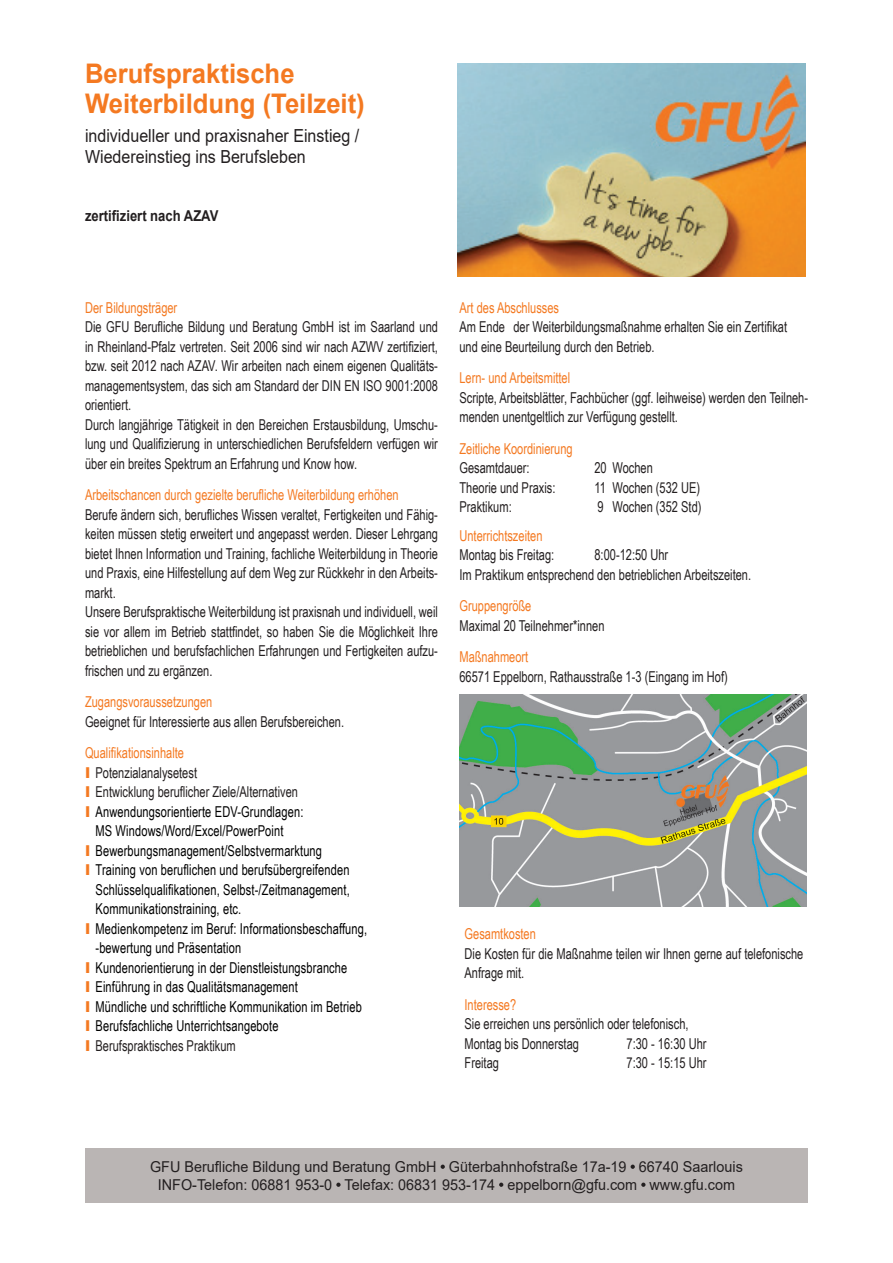
<style>
.page{position:relative;width:893px;height:1263px;background:#fff}
.page>*{position:absolute;margin:0;border:0;box-sizing:border-box;transform-origin:0 0}
.t1{font:700 27px "Arial";color:#f47921;scale:.95 1}
.t2{font:18px "Arial";color:#231f20;scale:.89 1}
.t3{font:15px/19.5px "Arial Narrow";color:#231f20;text-align:justify;scale:.9 1}
.t4{font:15px "Arial Narrow";letter-spacing:.01em;color:#000;scale:.9 1}
.t5{font:15px "Arial Narrow";color:#f47921;scale:.9 1}
.t6{font:15px "Arial";color:#231f20;scale:.96 1}
.t7{font:700 15px "Arial";color:#231f20;scale:.87 1}
.s1{font-family:"Arial";font-weight:900;color:#f47921}
</style>
<div class="page">
<div style="left:85px;top:1148px;width:723px;height:54px;background:#bab5b4"></div>
<svg style="left:441px;top:1164px;width:4px;height:5px"></svg>
<svg style="left:631px;top:1164px;width:4px;height:5px"></svg>
<svg style="left:336px;top:1182px;width:5px;height:5px"></svg>
<svg style="left:499px;top:1182px;width:4px;height:5px"></svg>
<svg style="left:641px;top:1182px;width:4px;height:5px"></svg>
<img style="left:459px;top:694px;width:348px;height:213px">
<img style="left:457px;top:64px;width:349px;height:212px">
<p class="t1" style="left:85px;top:55px;width:222px">Berufspraktische</p>
<p class="t1" style="left:85px;top:85px;width:296px">Weiterbildung (Teilzeit)</p>
<p class="t2" style="left:85px;top:123px;width:310px">individueller und praxisnaher Einstieg /</p>
<p class="t2" style="left:85px;top:144px;width:250px">Wiedereinstieg ins Berufsleben</p>
<p class="t7" style="left:85px;top:205px;width:155px">zertifiziert nach AZAV</p>
<p class="t5" style="left:85px;top:297px;width:104px">Der Bildungsträger</p>
<p class="t3" style="left:85px;top:317px;width:394px">Die GFU Berufliche Bildung und Beratung GmbH ist im Saarland und in Rheinland-Pfalz vertreten. Seit 2006 sind wir nach AZWV zertifiziert, bzw. seit 2012 nach AZAV. Wir arbeiten nach einem eigenen Qualitäts&shy;managementsystem, das sich am Standard der DIN EN ISO 9001:2008 orientiert.</p>
<p class="t3" style="left:85px;top:414px;width:394px">Durch langjährige Tätigkeit in den Bereichen Erstausbildung, Umschu&shy;lung und Qualifizierung in unterschiedlichen Berufsfeldern verfügen wir über ein breites Spektrum an Erfahrung und Know how.</p>
<p class="t5" style="left:85px;top:484px;width:350px">Arbeitschancen durch gezielte berufliche Weiterbildung erhöhen</p>
<p class="t3" style="left:85px;top:504px;width:394px">Berufe ändern sich, berufliches Wissen veraltet, Fertigkeiten und Fähig&shy;keiten müssen stetig erweitert und angepasst werden. Dieser Lehrgang bietet Ihnen Information und Training, fachliche Weiterbildung in Theorie und Praxis, eine Hilfestellung auf dem Weg zur Rückkehr in den Arbeits&shy;markt.</p>
<p class="t3" style="left:85px;top:602px;width:394px">Unsere Berufspraktische Weiterbildung ist praxisnah und individuell, weil sie vor allem im Betrieb stattfindet, so haben Sie die Möglichkeit Ihre betrieblichen und berufsfachlichen Erfahrungen und Fertigkeiten aufzu&shy;frischen und zu ergänzen.</p>
<p class="t5" style="left:85px;top:691px;width:143px">Zugangsvoraussetzungen</p>
<p class="t3" style="left:85px;top:711px;width:289px">Geeignet für Interessierte aus allen Berufsbereichen.</p>
<p class="t5" style="left:85px;top:742px;width:112px">Qualifikationsinhalte</p>
<p class="t3" style="left:85px;top:762px;width:126px"><span class="s1">I</span> Potenzialanalysetest</p>
<p class="t3" style="left:85px;top:782px;width:238px"><span class="s1">I</span> Entwicklung beruflicher Ziele/Alternativen</p>
<p class="t4" style="left:85px;top:801px;width:244px"><span class="s1">I</span> Anwendungsorientierte EDV-Grundlagen:</p>
<p class="t4" style="left:96px;top:820px;width:210px">MS Windows/Word/Excel/PowerPoint</p>
<p class="t4" style="left:85px;top:840px;width:265px"><span class="s1">I</span> Bewerbungsmanagement/Selbstvermarktung</p>
<p class="t4" style="left:85px;top:859px;width:295px"><span class="s1">I</span> Training von beruflichen und berufsübergreifenden</p>
<p class="t4" style="left:96px;top:879px;width:284px">Schlüsselqualifikationen, Selbst-/Zeitmanagement,</p>
<p class="t4" style="left:96px;top:898px;width:163px">Kommunikationstraining, etc.</p>
<p class="t4" style="left:85px;top:918px;width:315px"><span class="s1">I</span> Medienkompetenz im Beruf: Informationsbeschaffung,</p>
<p class="t4" style="left:96px;top:937px;width:163px">-bewertung und Präsentation</p>
<p class="t4" style="left:85px;top:957px;width:293px"><span class="s1">I</span> Kundenorientierung in der Dienstleistungsbranche</p>
<p class="t4" style="left:85px;top:976px;width:238px"><span class="s1">I</span> Einführung in das Qualitätsmanagement</p>
<p class="t4" style="left:85px;top:996px;width:309px"><span class="s1">I</span> Mündliche und schriftliche Kommunikation im Betrieb</p>
<p class="t4" style="left:85px;top:1015px;width:217px"><span class="s1">I</span> Berufsfachliche Unterrichtsangebote</p>
<p class="t3" style="left:85px;top:1035px;width:169px"><span class="s1">I</span> Berufspraktisches Praktikum</p>
<p class="t5" style="left:459px;top:297px;width:112px">Art des Abschlusses</p>
<p class="t3" style="left:459px;top:317px;width:366px">Am Ende der Weiterbildungsmaßnahme erhalten Sie ein Zertifikat und eine Beurteilung durch den Betrieb.</p>
<p class="t5" style="left:459px;top:367px;width:125px">Lern- und Arbeitsmittel</p>
<p class="t3" style="left:459px;top:387px;width:389px">Scripte, Arbeitsblätter, Fachbücher (ggf. leihweise) werden den Teilneh&shy;menden unentgeltlich zur Verfügung gestellt.</p>
<p class="t5" style="left:459px;top:438px;width:127px">Zeitliche Koordinierung</p>
<p class="t3" style="left:459px;top:458px;width:79px">Gesamtdauer:</p>
<p class="t3" style="left:594px;top:458px;width:66px">20 Wochen</p>
<p class="t3" style="left:459px;top:477px;width:108px">Theorie und Praxis:</p>
<p class="t3" style="left:594px;top:477px;width:119px">11 Wochen (532 UE)</p>
<p class="t3" style="left:459px;top:497px;width:60px">Praktikum:</p>
<p class="t3" style="left:598px;top:497px;width:117px">9 Wochen (352 Std)</p>
<p class="t5" style="left:459px;top:525px;width:94px">Unterrichtszeiten</p>
<p class="t3" style="left:459px;top:545px;width:107px">Montag bis Freitag:</p>
<p class="t3" style="left:594px;top:545px;width:84px">8:00-12:50 Uhr</p>
<p class="t3" style="left:459px;top:564px;width:326px">Im Praktikum entsprechend den betrieblichen Arbeitszeiten.</p>
<p class="t5" style="left:459px;top:595px;width:81px">Gruppengröße</p>
<p class="t3" style="left:459px;top:615px;width:163px">Maximal 20 Teilnehmer*innen</p>
<p class="t5" style="left:459px;top:646px;width:78px">Maßnahmeort</p>
<p class="t3" style="left:459px;top:666px;width:300px">66571 Eppelborn, Rathausstraße 1-3 (Eingang im Hof)</p>
<p class="t5" style="left:465px;top:923px;width:81px">Gesamtkosten</p>
<p class="t3" style="left:465px;top:943px;width:378px">Die Kosten für die Maßnahme teilen wir Ihnen gerne auf telefonische<br>Anfrage mit.</p>
<p class="t5" style="left:465px;top:993px;width:59px">Interesse?</p>
<p class="t3" style="left:465px;top:1013px;width:250px">Sie erreichen uns persönlich oder telefonisch,</p>
<p class="t3" style="left:465px;top:1033px;width:129px">Montag bis Donnerstag</p>
<p class="t3" style="left:627px;top:1033px;width:90px">7:30 - 16:30 Uhr</p>
<p class="t3" style="left:465px;top:1052px;width:40px">Freitag</p>
<p class="t3" style="left:627px;top:1052px;width:90px">7:30 - 15:15 Uhr</p>
<p class="t6" style="left:150px;top:1156px;width:619px">GFU Berufliche Bildung und Beratung GmbH Güterbahnhofstraße 17a-19 66740 Saarlouis</p>
<p class="t6" style="left:158px;top:1174px;width:603px">INFO-Telefon: 06881 953-0 Telefax: 06831 953-174 eppelborn@gfu.com www.gfu.com</p>
</div>
